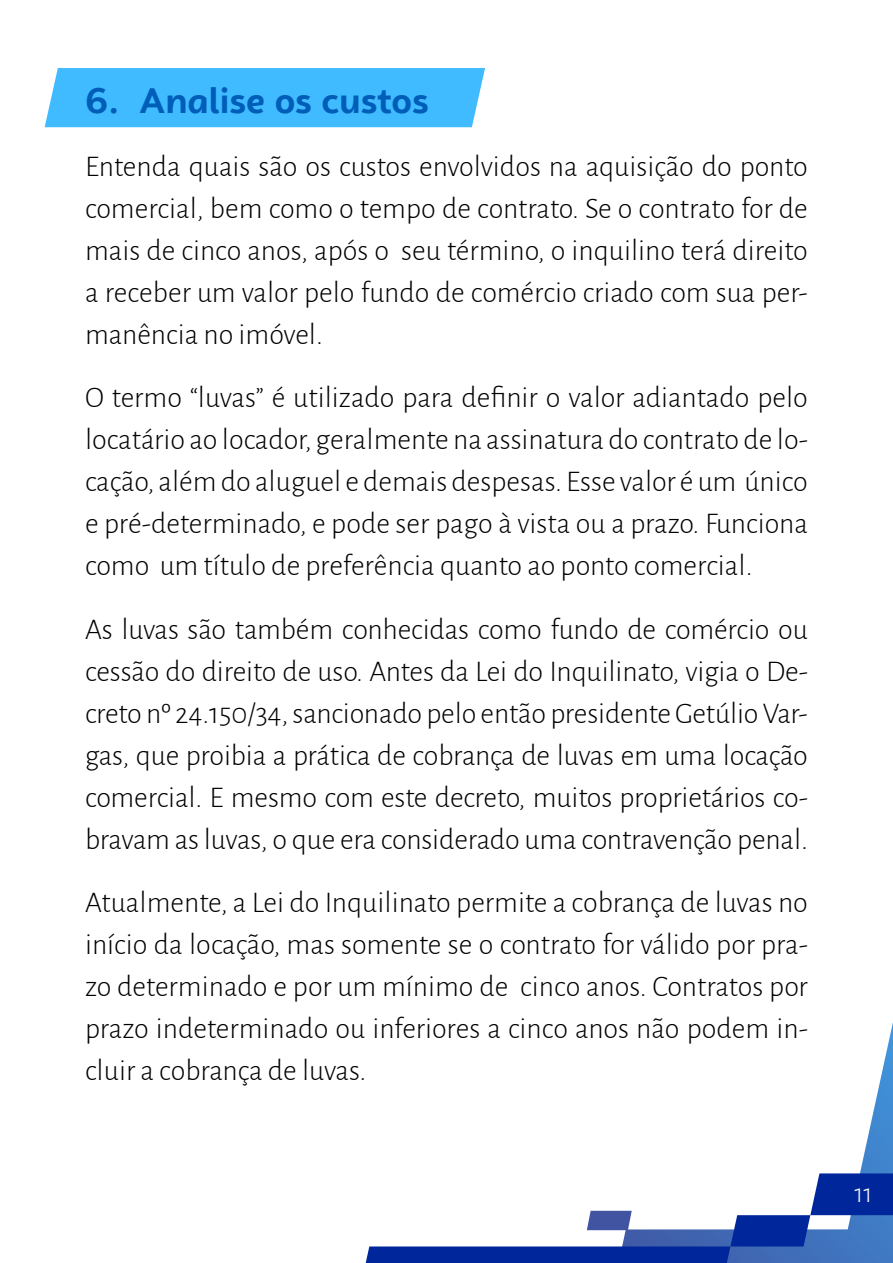
<style>
.page{position:relative;width:893px;height:1263px;background:#fff}
.page>*{position:absolute;margin:0;border:0;box-sizing:border-box;transform-origin:0 0}
.t1{font:700 36px "Campuni";color:#005eb8}
.t2{font:300 30px/42px "Alegreya Sans";color:#000;text-align:justify}
.t3{font:300 27px "Alegreya Sans";color:#fff}
</style>
<div class="page">
<svg style="left:860px;top:1022px;width:33px;height:151px"></svg>
<svg style="left:366px;top:1173px;width:527px;height:90px"></svg>
<div style="left:45px;top:68px;width:440px;height:59px;background:#40bbff"></div>
<p class="t1" style="left:85px;top:77px;width:345px">6. Analise os custos</p>
<p class="t2" style="left:85px;top:144px;width:724px">Entenda quais são os custos envolvidos na aquisição do ponto comercial, bem como o tempo de contrato. Se o contrato for de mais de cinco anos, após o seu término, o inquilino terá direito a receber um valor pelo fundo de comércio criado com sua per&shy;manência no imóvel.</p>
<p class="t2" style="left:85px;top:376px;width:724px">O termo “luvas” é utilizado para definir o valor adiantado pelo locatário ao locador, geralmente na assinatura do contrato de lo&shy;cação, além do aluguel e demais despesas. Esse valor é um único e pré-determinado, e pode ser pago à vista ou a prazo. Funciona como um título de preferência quanto ao ponto comercial.</p>
<p class="t2" style="left:85px;top:607px;width:724px">As luvas são também conhecidas como fundo de comércio ou cessão do direito de uso. Antes da Lei do Inquilinato, vigia o De&shy;creto nº 24.150/34, sancionado pelo então presidente Getúlio Var&shy;gas, que proibia a prática de cobrança de luvas em uma locação comercial. E mesmo com este decreto, muitos proprietários co&shy;bravam as luvas, o que era considerado uma contravenção penal.</p>
<p class="t2" style="left:85px;top:880px;width:724px">Atualmente, a Lei do Inquilinato permite a cobrança de luvas no início da locação, mas somente se o contrato for válido por pra&shy;zo determinado e por um mínimo de cinco anos. Contratos por prazo indeterminado ou inferiores a cinco anos não podem in&shy;cluir a cobrança de luvas.</p>
<p class="t3" style="left:854px;top:1175px;width:20px">11</p>
</div>
